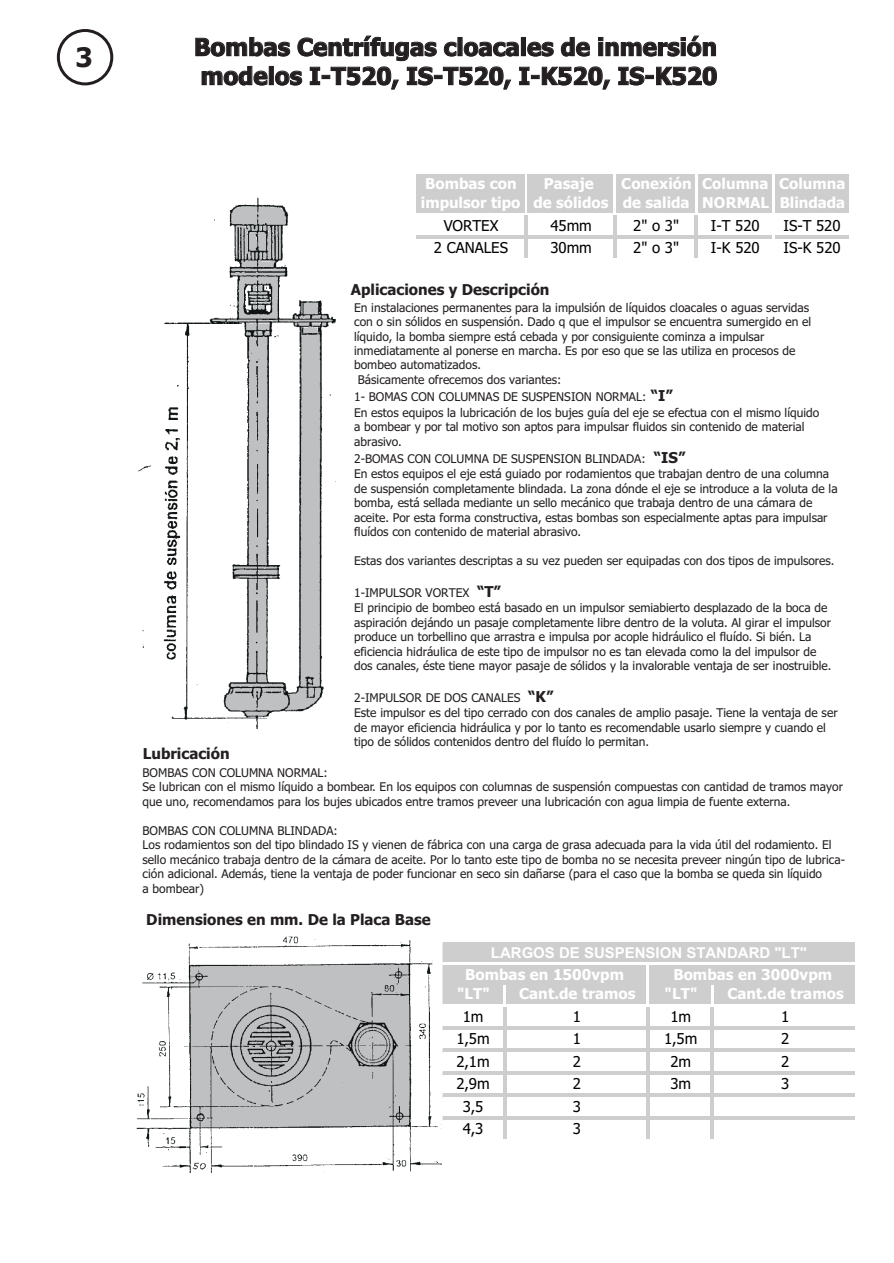
<style>
.page{position:relative;width:894px;height:1263px;background:#fff}
.page>*{position:absolute;margin:0;border:0;box-sizing:border-box;transform-origin:0 0}
.t1{font:700 27px "Tahoma";color:#231f20}
.t2{font:700 24px/29px "Tahoma";color:#231f20}
.t3{font:700 15px/19.2px "Tahoma";letter-spacing:.005em;color:#fff;text-align:right}
.t4{font:15px "Tahoma";letter-spacing:-.005em;color:#010202}
.t5{font:700 15px "Tahoma";color:#231f20}
.t6{font:700 15px "Arial";color:#fff}
.t7{font:12px/14.5px "Tahoma";color:#231f20}
.s1{font-weight:700;font-size:15px}
</style>
<div class="page">
<div style="left:442px;top:943px;width:413px;height:19px;background:#cecece"></div>
<div style="left:442px;top:965px;width:204px;height:20px;background:#cecece"></div>
<div style="left:649px;top:965px;width:206px;height:20px;background:#cecece"></div>
<div style="left:442px;top:984px;width:61px;height:20px;background:#cecece"></div>
<div style="left:507px;top:984px;width:139px;height:20px;background:#cecece"></div>
<div style="left:649px;top:984px;width:62px;height:20px;background:#cecece"></div>
<div style="left:714px;top:984px;width:141px;height:20px;background:#cecece"></div>
<hr style="left:503px;top:1007px;width:4px;height:19px;background:#cecece">
<hr style="left:646px;top:1007px;width:4px;height:19px;background:#cecece">
<hr style="left:711px;top:1007px;width:3px;height:19px;background:#cecece">
<hr style="left:442px;top:1026px;width:413px;height:4px;background:#cecece">
<hr style="left:503px;top:1029px;width:4px;height:20px;background:#cecece">
<hr style="left:646px;top:1029px;width:4px;height:20px;background:#cecece">
<hr style="left:711px;top:1029px;width:3px;height:20px;background:#cecece">
<hr style="left:442px;top:1048px;width:413px;height:4px;background:#cecece">
<hr style="left:503px;top:1052px;width:4px;height:19px;background:#cecece">
<hr style="left:646px;top:1052px;width:4px;height:19px;background:#cecece">
<hr style="left:711px;top:1052px;width:3px;height:19px;background:#cecece">
<hr style="left:442px;top:1071px;width:413px;height:4px;background:#cecece">
<hr style="left:503px;top:1074px;width:4px;height:20px;background:#cecece">
<hr style="left:646px;top:1074px;width:4px;height:20px;background:#cecece">
<hr style="left:711px;top:1074px;width:3px;height:20px;background:#cecece">
<hr style="left:442px;top:1093px;width:413px;height:4px;background:#cecece">
<hr style="left:503px;top:1097px;width:4px;height:19px;background:#cecece">
<hr style="left:646px;top:1097px;width:4px;height:19px;background:#cecece">
<hr style="left:711px;top:1097px;width:3px;height:19px;background:#cecece">
<hr style="left:442px;top:1116px;width:413px;height:4px;background:#cecece">
<hr style="left:503px;top:1119px;width:4px;height:20px;background:#cecece">
<hr style="left:646px;top:1119px;width:4px;height:20px;background:#cecece">
<hr style="left:711px;top:1119px;width:3px;height:20px;background:#cecece">
<div style="left:416px;top:174px;width:108px;height:39px;background:#cecece"></div>
<div style="left:528px;top:174px;width:85px;height:39px;background:#cecece"></div>
<div style="left:616px;top:174px;width:79px;height:39px;background:#cecece"></div>
<div style="left:698px;top:174px;width:74px;height:39px;background:#cecece"></div>
<div style="left:775px;top:174px;width:73px;height:39px;background:#cecece"></div>
<hr style="left:524px;top:216px;width:4px;height:19px;background:#cecece">
<hr style="left:613px;top:216px;width:4px;height:19px;background:#cecece">
<hr style="left:694px;top:216px;width:4px;height:19px;background:#cecece">
<hr style="left:416px;top:235px;width:356px;height:3px;background:#cecece">
<hr style="left:775px;top:235px;width:73px;height:3px;background:#cecece">
<hr style="left:524px;top:238px;width:4px;height:20px;background:#cecece">
<hr style="left:613px;top:238px;width:4px;height:20px;background:#cecece">
<hr style="left:694px;top:238px;width:4px;height:20px;background:#cecece">
<img style="left:138px;top:198px;width:198px;height:532px">
<img style="left:136px;top:936px;width:306px;height:236px">
<div style="left:57px;top:29px;width:56px;height:56px;border:3px solid #231f20;border-radius:50%"></div>
<h1 class="t1" style="left:75px;top:46px;width:19px">3</h1>
<h2 class="t2" style="left:194px;top:35px;width:525px">Bombas Centrífugas cloacales de inmersión modelos I-T520, IS-T520, I-K520, IS-K520</h2>
<p class="t5" style="left:143px;top:747px;width:88px">Lubricación</p>
<p class="t3" style="left:421px;top:175px;width:426px">Conexión Columna Columna<br>impulsor tipo de sólidos de salida NORMAL Blindada</p>
<p class="t4" style="left:444px;top:219px;width:56px">VORTEX</p>
<p class="t4" style="left:550px;top:219px;width:43px">45mm</p>
<p class="t4" style="left:633px;top:219px;width:47px">2" o 3"</p>
<p class="t4" style="left:711px;top:219px;width:50px">I-T 520</p>
<p class="t4" style="left:784px;top:219px;width:58px">IS-T 520</p>
<p class="t4" style="left:434px;top:242px;width:76px">2 CANALES</p>
<p class="t4" style="left:550px;top:242px;width:43px">30mm</p>
<p class="t4" style="left:633px;top:242px;width:47px">2" o 3"</p>
<p class="t4" style="left:711px;top:242px;width:50px">I-K 520</p>
<p class="t4" style="left:784px;top:242px;width:59px">IS-K 520</p>
<p class="t3" style="left:425px;top:175px;width:93px">Bombas con</p>
<p class="t3" style="left:544px;top:175px;width:51px">Pasaje</p>
<p class="t5" style="left:351px;top:284px;width:200px">Aplicaciones y Descripción</p>
<p class="t7" style="left:354px;top:301px;width:456px">En instalaciones permanentes para la impulsión de líquidos cloacales o aguas servidas</p>
<p class="t7" style="left:354px;top:315px;width:459px">con o sin sólidos en suspensión. Dado q que el impulsor se encuentra sumergido en el</p>
<p class="t7" style="left:354px;top:330px;width:412px">líquido, la bomba siempre está cebada y por consiguiente cominza a impulsar</p>
<p class="t7" style="left:354px;top:344px;width:443px">inmediatamente al ponerse en marcha. Es por eso que se las utiliza en procesos de</p>
<p class="t7" style="left:354px;top:359px;width:128px">bombeo automatizados.</p>
<p class="t7" style="left:358px;top:373px;width:205px">Básicamente ofrecemos dos variantes:</p>
<p class="t7" style="left:354px;top:391px;width:467px">1- BOMAS CON COLUMNAS DE SUSPENSION NORMAL: <span class="s1">“I”<br></span>En estos equipos la lubricación de los bujes guía del eje se efectua con el mismo líquido a bombear y por tal motivo son aptos para impulsar fluidos sin contenido de material abrasivo.</p>
<p class="t7" style="left:354px;top:452px;width:485px">2-BOMAS CON COLUMNA DE SUSPENSION BLINDADA: <span class="s1">“IS”<br></span>En estos equipos el eje está guiado por rodamientos que trabajan dentro de una columna de suspensión completamente blindada. La zona dónde el eje se introduce a la voluta de la bomba, está sellada mediante un sello mecánico que trabaja dentro de una cámara de aceite. Por esta forma constructiva, estas bombas son especialmente aptas para impulsar fluídos con contenido de material abrasivo.</p>
<p class="t7" style="left:354px;top:554px;width:482px">Estas dos variantes descriptas a su vez pueden ser equipadas con dos tipos de impulsores.</p>
<p class="t7" style="left:354px;top:586px;width:479px">1-IMPULSOR VORTEX <span class="s1">“T”<br></span>El principio de bombeo está basado en un impulsor semiabierto desplazado de la boca de aspiración dejándo un pasaje completamente libre dentro de la voluta. Al girar el impulsor produce un torbellino que arrastra e impulsa por acople hidráulico el fluído. Si bién. La eficiencia hidráulica de este tipo de impulsor no es tan elevada como la del impulsor de dos canales, éste tiene mayor pasaje de sólidos y la invalorable ventaja de ser inostruible.</p>
<p class="t7" style="left:354px;top:691px;width:485px">2-IMPULSOR DE DOS CANALES <span class="s1">“K”<br></span>Este impulsor es del tipo cerrado con dos canales de amplio pasaje. Tiene la ventaja de ser de mayor eficiencia hidráulica y por lo tanto es recomendable usarlo siempre y cuando el tipo de sólidos contenidos dentro del fluído lo permitan.</p>
<p class="t7" style="left:143px;top:766px;width:702px">BOMBAS CON COLUMNA NORMAL:<br>Se lubrican con el mismo líquido a bombear. En los equipos con columnas de suspensión compuestas con cantidad de tramos mayor que uno, recomendamos para los bujes ubicados entre tramos preveer una lubricación con agua limpia de fuente externa.</p>
<p class="t7" style="left:143px;top:824px;width:704px">BOMBAS CON COLUMNA BLINDADA:<br>Los rodamientos son del tipo blindado IS y vienen de fábrica con una carga de grasa adecuada para la vida útil del rodamiento. El sello mecánico trabaja dentro de la cámara de aceite. Por lo tanto este tipo de bomba no se necesita preveer ningún tipo de lubrica&shy;ción adicional. Además, tiene la ventaja de poder funcionar en seco sin dañarse (para el caso que la bomba se queda sin líquido<br>a bombear)</p>
<p class="t5" style="left:146px;top:914px;width:286px">Dimensiones en mm. De la Placa Base</p>
<p class="t6" style="left:491px;top:947px;width:318px">LARGOS DE SUSPENSION STANDARD "LT"</p>
<p class="t3" style="left:465px;top:966px;width:160px">Bombas en 1500vpm</p>
<p class="t3" style="left:673px;top:966px;width:160px">Bombas en 3000vpm</p>
<p class="t3" style="left:457px;top:985px;width:34px">"LT"</p>
<p class="t3" style="left:519px;top:985px;width:118px">Cant.de tramos</p>
<p class="t3" style="left:665px;top:985px;width:34px">"LT"</p>
<p class="t3" style="left:727px;top:985px;width:118px">Cant.de tramos</p>
<p class="t4" style="left:463px;top:1010px;width:22px">1m</p>
<p class="t4" style="left:573px;top:1010px;width:10px">1</p>
<p class="t4" style="left:670px;top:1010px;width:22px">1m</p>
<p class="t4" style="left:781px;top:1010px;width:10px">1</p>
<p class="t4" style="left:456px;top:1033px;width:35px">1,5m</p>
<p class="t4" style="left:573px;top:1033px;width:10px">1</p>
<p class="t4" style="left:664px;top:1033px;width:35px">1,5m</p>
<p class="t4" style="left:781px;top:1033px;width:10px">2</p>
<p class="t4" style="left:456px;top:1055px;width:35px">2,1m</p>
<p class="t4" style="left:573px;top:1055px;width:10px">2</p>
<p class="t4" style="left:670px;top:1055px;width:22px">2m</p>
<p class="t4" style="left:781px;top:1055px;width:10px">2</p>
<p class="t4" style="left:456px;top:1078px;width:35px">2,9m</p>
<p class="t4" style="left:573px;top:1078px;width:10px">2</p>
<p class="t4" style="left:670px;top:1078px;width:22px">3m</p>
<p class="t4" style="left:781px;top:1078px;width:10px">3</p>
<p class="t4" style="left:463px;top:1100px;width:22px">3,5</p>
<p class="t4" style="left:573px;top:1100px;width:10px">3</p>
<p class="t4" style="left:463px;top:1123px;width:22px">4,3</p>
<p class="t4" style="left:573px;top:1123px;width:10px">3</p>
</div>
